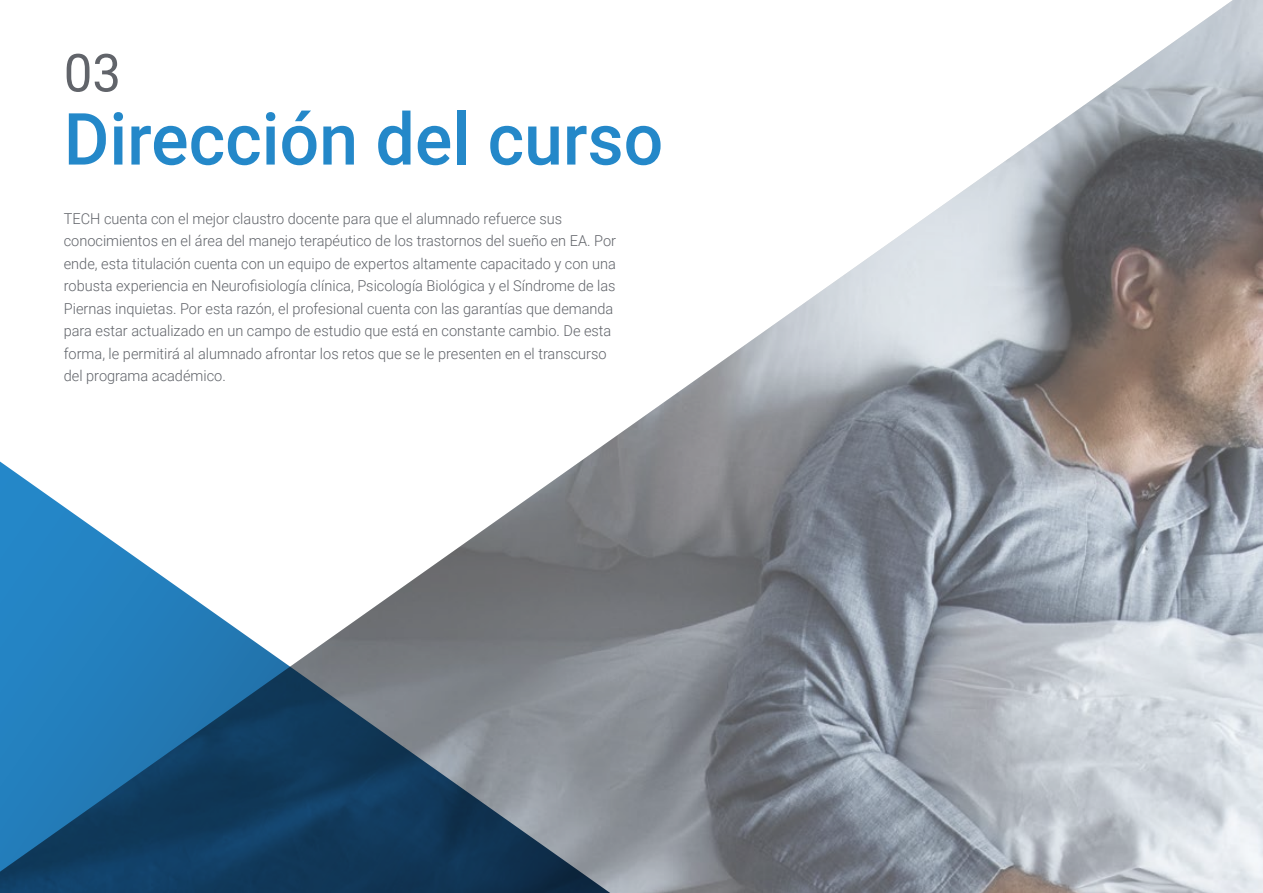
<style>
.page{position:relative;width:1263px;height:893px;background:#fff}
.page>*{position:absolute;margin:0;border:0;box-sizing:border-box;transform-origin:0 0}
.t1{font:500 72px "Roboto";color:#2488c9}
.t2{font:52.5px "Roboto";color:#61646a}
.t3{font:300 15px/22.5px "Roboto";color:#61646a}
</style>
<div class="page">
<img style="left:602px;top:0;width:661px;height:893px">
<svg style="left:0;top:446px;width:640px;height:447px"></svg>
<h2 class="t2" style="left:64px;top:36px;width:59px">03</h2>
<h1 class="t1" style="left:64px;top:89px;width:601px">Dirección del curso</h1>
<p class="t3" style="left:64px;top:207px;width:554px">TECH cuenta con el mejor claustro docente para que el alumnado refuerce sus conocimientos en el área del manejo terapéutico de los trastornos del sueño en EA. Por ende, esta titulación cuenta con un equipo de expertos altamente capacitado y con una robusta experiencia en Neurofisiología clínica, Psicología Biológica y el Síndrome de las Piernas inquietas. Por esta razón, el profesional cuenta con las garantías que demanda para estar actualizado en un campo de estudio que está en constante cambio. De esta forma, le permitirá al alumnado afrontar los retos que se le presenten en el transcurso del programa académico.</p>
</div>
